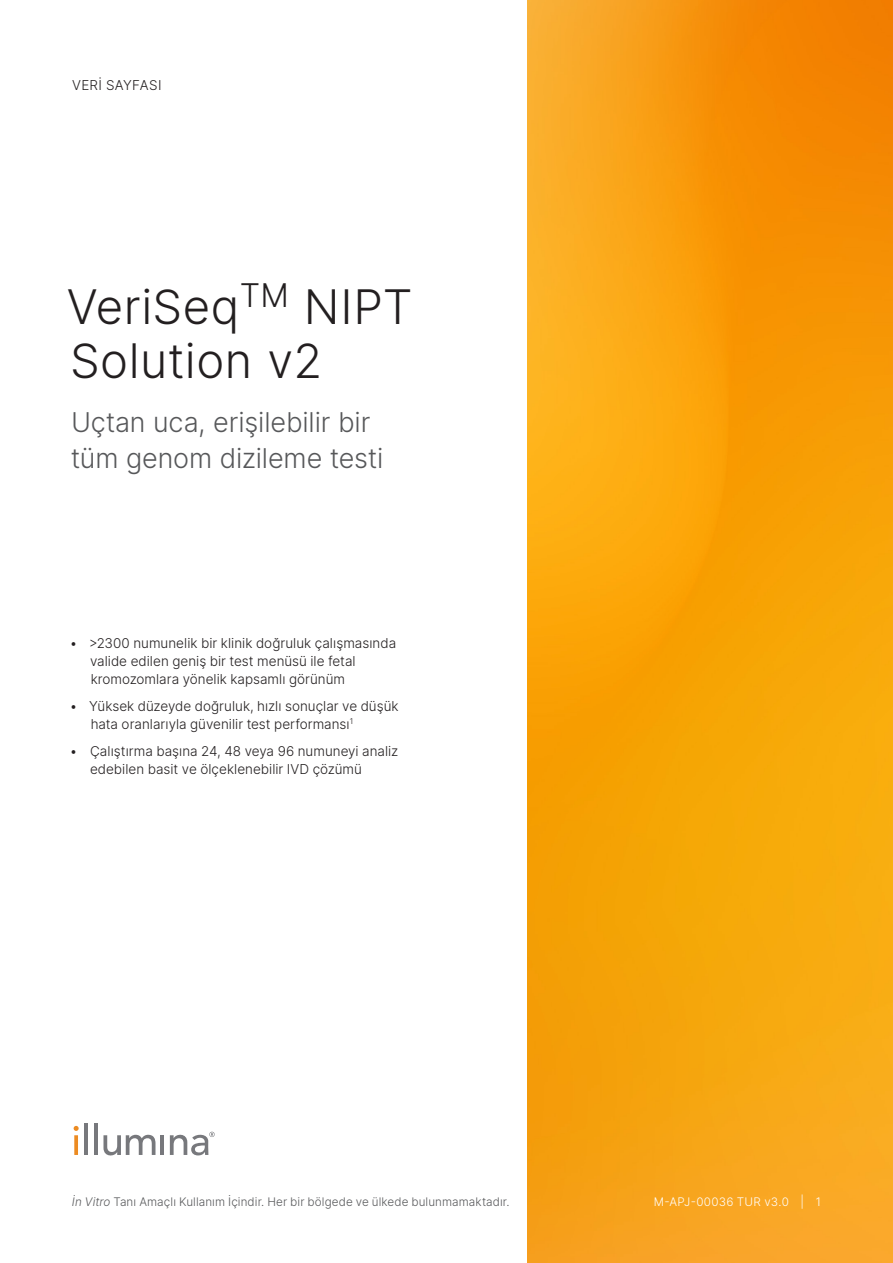
<style>
.page{position:relative;width:893px;height:1263px;background:#fff}
.page>*{position:absolute;margin:0;border:0;box-sizing:border-box;transform-origin:0 0}
.Title{font:300 47.25px/54px "Inter";letter-spacing:.01em;color:#231f20}
.Subtitle{font:300 27px/36px "Inter";letter-spacing:-.005em;color:#57585a}
.zz_Document_Type___Segment{font:300 13.5px/18px "Inter";color:#231f20}
.zz_Document_Type___Segment-2{font:300 13.5px "Inter";letter-spacing:.025em;color:#231f20}
.zz_For_Research_Only{font:300 11.7px "Inter";letter-spacing:.01em;color:#57585a}
.zz_Pub_Number{font:300 11.7px "Inter";letter-spacing:.02em;color:#fff}
.s1{font-style:italic}
</style>
<div class="page">
<img style="left:527px;top:0;width:366px;height:1263px">
<svg style="left:74px;top:1135px;width:4px;height:20px"></svg>
<hr style="left:84px;top:1123px;width:4px;height:32px;background:#77787c">
<hr style="left:94px;top:1123px;width:4px;height:32px;background:#77787c">
<svg style="left:103px;top:1135px;width:52px;height:21px"></svg>
<hr style="left:161px;top:1135px;width:3px;height:20px;background:#77787c">
<svg style="left:74px;top:1126px;width:5px;height:5px"></svg>
<svg style="left:170px;top:1132px;width:45px;height:23px"></svg>
<p class="zz_Document_Type___Segment-2" style="left:72px;top:76px;width:91px">VERİ SAYFASI</p>
<p class="Title" style="left:67px;top:279px;width:347px">VeriSeq<sup>TM</sup> NIPT<br>Solution v2</p>
<p class="Subtitle" style="left:71px;top:404px;width:314px">Uçtan uca, erişilebilir bir tüm genom dizileme testi</p>
<p class="zz_Document_Type___Segment" style="left:90px;top:634px;width:308px;text-indent:-20px">• &gt;2300 numunelik bir klinik doğruluk çalışmasında valide edilen geniş bir test menüsü ile fetal kromozomlara yönelik kapsamlı görünüm</p>
<p class="zz_Document_Type___Segment" style="left:91px;top:697px;width:309px;text-indent:-21px">• Yüksek düzeyde doğruluk, hızlı sonuçlar ve düşük hata oranlarıyla güvenilir test performansı<sup>1</sup></p>
<p class="zz_Document_Type___Segment" style="left:90px;top:742px;width:310px;text-indent:-20px">• Çalıştırma başına 24, 48 veya 96 numuneyi analiz edebilen basit ve ölçeklenebilir IVD çözümü</p>
<p class="zz_For_Research_Only" style="left:72px;top:1193px;width:439px"><span class="s1">İn Vitro</span> Tanı Amaçlı Kullanım İçindir. Her bir bölgede ve ülkede bulunmamaktadır.</p>
<p class="zz_Pub_Number" style="left:654px;top:1193px;width:136px">M-APJ-00036 TUR v3.0</p>
<p class="zz_Pub_Number" style="left:800px;top:1193px;width:22px">| 1</p>
</div>
